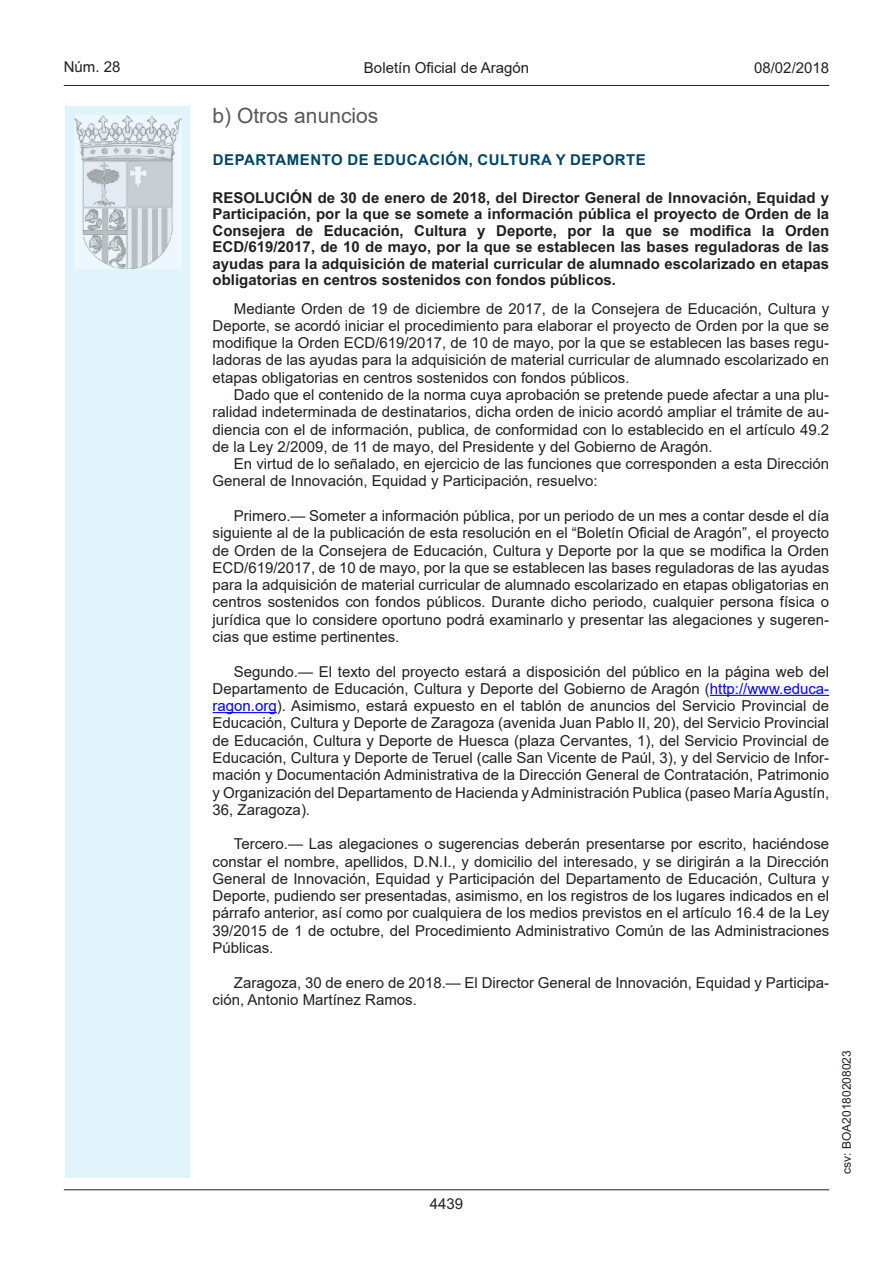
<style>
.page{position:relative;width:893px;height:1263px;background:#fff}
.page>*{position:absolute;margin:0;border:0;box-sizing:border-box;transform-origin:0 0}
.Sub_Seccion{font:21px "Arial";color:#57585a}
.inicio_de_parrafo{font:15px/17.2px "Arial";color:#231f20;text-align:justify}
.Titulo_text{font:15px/16.5px "Arial Bold MT2";color:#231f20;text-align:justify}
.emisor_text{font:15px "Arial Bold MT2";letter-spacing:.035em;color:#004462}
.estilo_head-c{font:15px "Arial";color:#231f20}
.estilo_head-d{font:15px "Arial MT2";color:#231f20}
.estilo_head-i{font:15px "Arial MT2";color:#231f20}
.numero_pagina{font:15px "Arial MT2";color:#231f20}
.estilo_head-i-2{font:12px "Arial MT2";color:#231f20}
.s1{font-family:"Arial";font-weight:700}
.s2{color:#00f}
</style>
<div class="page">
<div style="left:65px;top:106px;width:125px;height:1072px;background:#e1f4fc"></div>
<img style="left:75px;top:115px;width:106px;height:153px">
<hr style="left:64px;top:85px;width:765px;height:1px;background:#231f20">
<hr style="left:64px;top:1189px;width:765px;height:1px;background:#231f20">
<hr style="left:710px;top:695px;width:119px;height:1px;background:#00f">
<hr style="left:213px;top:712px;width:64px;height:1px;background:#00f">
<p class="estilo_head-i" style="left:64px;top:57px;width:58px">Núm. 28</p>
<p class="estilo_head-c" style="left:364px;top:57px;width:167px">Boletín Oficial de Aragón</p>
<p class="estilo_head-d" style="left:754px;top:57px;width:77px">08/02/2018</p>
<p class="Sub_Seccion" style="left:213px;top:101px;width:167px">b) Otros anuncios</p>
<p class="emisor_text" style="left:213px;top:149px;width:435px">DEPARTAMENTO DE EDUCACIÓN, CULTURA Y DEPORTE</p>
<p class="Titulo_text" style="left:213px;top:189px;width:618px">RESOLUCIÓN de 30 de enero de 2018, del Director General de Innovación, Equidad y Participación, por la que se somete a información pública el proyecto de Orden de la <span class="s1">Consejera de Educación, Cultura y Deporte, por la que se modifica la Orden </span>ECD/619/2017, de 10 de mayo, por la que se establecen las bases reguladoras de las ayudas para la adquisición de material curricular de alumnado escolarizado en etapas obligatorias en centros sostenidos con fondos públicos.</p>
<p class="inicio_de_parrafo" style="left:213px;top:300px;width:618px;text-indent:21px">Mediante Orden de 19 de diciembre de 2017, de la Consejera de Educación, Cultura y Deporte, se acordó iniciar el procedimiento para elaborar el proyecto de Orden por la que se modifique la Orden ECD/619/2017, de 10 de mayo, por la que se establecen las bases regu&shy;ladoras de las ayudas para la adquisición de material curricular de alumnado escolarizado en etapas obligatorias en centros sostenidos con fondos públicos.</p>
<p class="inicio_de_parrafo" style="left:213px;top:386px;width:618px;text-indent:21px">Dado que el contenido de la norma cuya aprobación se pretende puede afectar a una plu&shy;ralidad indeterminada de destinatarios, dicha orden de inicio acordó ampliar el trámite de au&shy;diencia con el de información, publica, de conformidad con lo establecido en el artículo 49.2 de la Ley 2/2009, de 11 de mayo, del Presidente y del Gobierno de Aragón.</p>
<p class="inicio_de_parrafo" style="left:213px;top:455px;width:618px;text-indent:21px">En virtud de lo señalado, en ejercicio de las funciones que corresponden a esta Dirección<br>General de Innovación, Equidad y Participación, resuelvo:</p>
<p class="inicio_de_parrafo" style="left:213px;top:507px;width:618px;text-indent:21px">Primero.— Someter a información pública, por un periodo de un mes a contar desde el día siguiente al de la publicación de esta resolución en el “Boletín Oficial de Aragón”, el proyecto de Orden de la Consejera de Educación, Cultura y Deporte por la que se modifica la Orden ECD/619/2017, de 10 de mayo, por la que se establecen las bases reguladoras de las ayudas para la adquisición de material curricular de alumnado escolarizado en etapas obligatorias en centros sostenidos con fondos públicos. Durante dicho periodo, cualquier persona física o jurídica que lo considere oportuno podrá examinarlo y presentar las alegaciones y sugeren&shy;cias que estime pertinentes.</p>
<p class="inicio_de_parrafo" style="left:213px;top:662px;width:618px;text-indent:21px">Segundo.— El texto del proyecto estará a disposición del público en la página web del Departamento de Educación, Cultura y Deporte del Gobierno de Aragón (<span class="s2">http://www.educa&shy;ragon.org</span>). Asimismo, estará expuesto en el tablón de anuncios del Servicio Provincial de Educación, Cultura y Deporte de Zaragoza (avenida Juan Pablo II, 20), del Servicio Provincial de Educación, Cultura y Deporte de Huesca (plaza Cervantes, 1), del Servicio Provincial de Educación, Cultura y Deporte de Teruel (calle San Vicente de Paúl, 3), y del Servicio de Infor&shy;mación y Documentación Administrativa de la Dirección General de Contratación, Patrimonio y Organización del Departamento de Hacienda y Administración Publica (paseo María Agustín, 36, Zaragoza).</p>
<p class="inicio_de_parrafo" style="left:213px;top:835px;width:618px;text-indent:21px">Tercero.— Las alegaciones o sugerencias deberán presentarse por escrito, haciéndose constar el nombre, apellidos, D.N.I., y domicilio del interesado, y se dirigirán a la Dirección General de Innovación, Equidad y Participación del Departamento de Educación, Cultura y Deporte, pudiendo ser presentadas, asimismo, en los registros de los lugares indicados en el párrafo anterior, así como por cualquiera de los medios previstos en el artículo 16.4 de la Ley 39/2015 de 1 de octubre, del Procedimiento Administrativo Común de las Administraciones Públicas.</p>
<p class="inicio_de_parrafo" style="left:213px;top:973px;width:618px;text-indent:21px">Zaragoza, 30 de enero de 2018.— El Director General de Innovación, Equidad y Participa&shy;ción, Antonio Martínez Ramos.</p>
<p class="numero_pagina" style="left:430px;top:1193px;width:35px">4439</p>
<p class="estilo_head-i-2" style="left:838px;top:1174px;width:125px;rotate:-90deg">csv: BOA20180208023</p>
</div>
